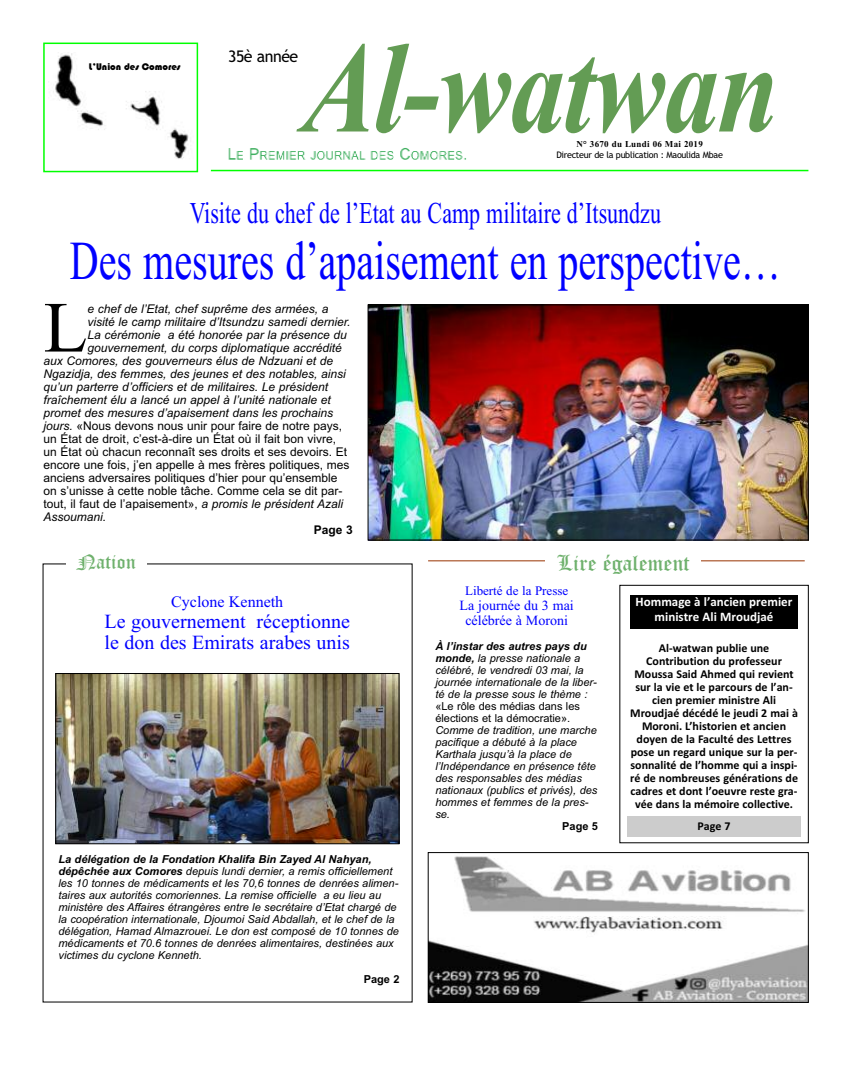
<style>
.page{position:relative;width:851px;height:1078px;background:#fff}
.page>*{position:absolute;margin:0;border:0;box-sizing:border-box;transform-origin:0 0}
.t1{font:italic 700 129.5px "Times New Roman";letter-spacing:-.015em;color:#639c54;scale:.85 1}
.t2{font:71.9px "Times New Roman";color:#000}
.t3{font:54.8px "Times New Roman";color:#00f;scale:.73 1}
.t4{font:30.1px "Times New Roman";color:#00f;scale:.73 1}
.t5{font:22px "Old English Text";color:#6fb16d}
.t6{font:20px/21px "Times New Roman";color:#00f}
.t7{font:20px "Old English Text";color:#6fb16d}
.t8{font:16px "Times New Roman";color:#00f}
.t9{font:16px "Trebuchet MS";letter-spacing:-.03em;color:#000}
.t10{font:14px/15px "Times New Roman";color:#00f;text-align:center}
.t11{font:700 13px/15.6px "Calibri";color:#fff;text-align:center}
.t12{font:13px "Times New Roman";color:#00f}
.t13{font:italic 12px "Arial";color:#000}
.t14{font:700 12px/13px "Calibri";color:#000;text-align:center}
.t15{font:12px "Arial";color:#000}
.t16{font:700 12px "Arial";color:#000}
.t17{font:italic 11px/12px "Arial";color:#000}
.t18{font:11px/12px "Arial";color:#000}
.t19{font:700 11px "Arial";color:#000}
.t20{font:10px "Bauhaus 93";color:#000}
.t21{font:9px "Trebuchet MS";letter-spacing:-.03em;color:#000}
.t22{font:700 9px "Times New Roman";letter-spacing:.03em;color:#000}
.s1{font-style:italic}
.s2{font-weight:700}
</style>
<div class="page">
<img style="left:228px;top:147px;width:239px;height:13px">
<img style="left:53px;top:53px;width:138px;height:106px">
<div style="left:43px;top:43px;width:155px;height:129px;border:2px solid #0f0"></div>
<hr style="left:211px;top:170px;width:597px;height:1px;background:#0f0">
<img style="left:370px;top:307px;width:436px;height:231px">
<div style="left:368px;top:305px;width:440px;height:235px;border:1px solid #000"></div>
<img style="left:58px;top:675px;width:339px;height:166px">
<div style="left:56px;top:673px;width:343px;height:170px;border:1px solid #000"></div>
<hr style="left:428px;top:560px;width:376px;height:1px;background:#983300">
<div style="left:545px;top:554px;width:156px;height:22px;background:#fff"></div>
<img style="left:430px;top:856px;width:376px;height:144px">
<div style="left:428px;top:852px;width:380px;height:150px;border:1px solid #000"></div>
<div style="left:630px;top:595px;width:167px;height:33px;background:#000"></div>
<div style="left:627px;top:816px;width:173px;height:20px;background:#ccc"></div>
<p class="t20" style="left:89px;top:61px;width:93px">L’Union des Comores</p>
<h3 class="t9" style="left:228px;top:47px;width:72px">35è année</h3>
<h1 class="t1" style="left:302px;top:11px;width:561px">Al-watwan</h1>
<p class="t21" style="left:556px;top:150px;width:168px">Directeur de la publication : Maoulida Mbae</p>
<p class="t22" style="left:576px;top:138px;width:128px">N° 3670 du Lundi 06 Mai 2019</p>
<h3 class="t4" style="left:190px;top:195px;width:647px">Visite du chef de l’Etat au Camp militaire d’Itsundzu</h3>
<h3 class="t3" style="left:70px;top:228px;width:975px">Des mesures d’apaisement en perspective…</h3>
<h2 class="t2" style="left:44px;top:284px;width:45px">L</h2>
<p class="t13" style="left:87px;top:301px;width:242px">e chef de l’Etat, chef suprême des armées, a</p>
<p class="t13" style="left:87px;top:314px;width:264px">visité le camp militaire d’Itsundzu samedi dernier.</p>
<p class="t13" style="left:87px;top:327px;width:261px">La cérémonie a été honorée par la présence du</p>
<p class="t13" style="left:87px;top:340px;width:256px">gouvernement, du corps diplomatique accrédité</p>
<p class="t13" style="left:44px;top:353px;width:291px">aux Comores, des gouverneurs élus de Ndzuani et de</p>
<p class="t13" style="left:44px;top:366px;width:304px">Ngazidja, des femmes, des jeunes et des notables, ainsi</p>
<p class="t13" style="left:44px;top:379px;width:286px">qu’un parterre d’officiers et de militaires. Le président</p>
<p class="t13" style="left:44px;top:392px;width:289px">fraîchement élu a lancé un appel à l’unité nationale et</p>
<p class="t13" style="left:44px;top:405px;width:291px">promet des mesures d’apaisement dans les prochains</p>
<p class="t15" style="left:44px;top:418px;width:300px"><span class="s1">jours.</span> «Nous devons nous unir pour faire de notre pays,</p>
<p class="t15" style="left:44px;top:431px;width:294px">un État de droit, c’est-à-dire un État où il fait bon vivre,</p>
<p class="t15" style="left:44px;top:444px;width:305px">un État où chacun reconnaît ses droits et ses devoirs. Et</p>
<p class="t15" style="left:44px;top:457px;width:307px">encore une fois, j’en appelle à mes frères politiques, mes</p>
<p class="t15" style="left:44px;top:470px;width:295px">anciens adversaires politiques d’hier pour qu’ensemble</p>
<p class="t15" style="left:44px;top:483px;width:300px">on s’unisse à cette noble tâche. Comme cela se dit par-</p>
<p class="t15" style="left:44px;top:496px;width:301px">tout, il faut de l’apaisement», <span class="s1">a promis le président Azali</span></p>
<p class="t13" style="left:44px;top:509px;width:64px">Assoumani.</p>
<p class="t16" style="left:313px;top:522px;width:41px">Page 3</p>
<h3 class="t7" style="left:76px;top:550px;width:61px">Nation</h3>
<h3 class="t5" style="left:557px;top:550px;width:134px">Lire également</h3>
<h3 class="t8" style="left:171px;top:592px;width:113px">Cyclone Kenneth</h3>
<h3 class="t6" style="left:104px;top:610px;width:247px">Le gouvernement réceptionne le don des Emirats arabes unis</h3>
<p class="t17" style="left:58px;top:852px;width:342px"><span class="s2">La délégation de la Fondation Khalifa Bin Zayed Al Nahyan, dépêchée aux Comores</span> depuis lundi dernier, a remis officiellement les 10 tonnes de médicaments et les 70,6 tonnes de denrées alimen&shy;taires aux autorités comoriennes. La remise officielle a eu lieu au ministère des Affaires étrangères entre le secrétaire d’Etat chargé de la coopération internationale, Djoumoi Said Abdallah, et le chef de la délégation, Hamad Almazrouei. Le don est composé de 10 tonnes de médicaments et 70.6 tonnes de denrées alimentaires, destinées aux victimes du cyclone Kenneth.</p>
<p class="t19" style="left:364px;top:972px;width:37px">Page 2</p>
<p class="t12" style="left:465px;top:583px;width:105px">Liberté de la Presse</p>
<p class="t10" style="left:459px;top:597px;width:116px">La journée du 3 mai célébrée à Moroni</p>
<p class="t17" style="left:435px;top:639px;width:162px"><span class="s2">À l’instar des autres pays du monde,</span> la presse nationale a célébré, le vendredi 03 mai, la journée internationale de la liber&shy;té de la presse sous le thème :</p>
<p class="t18" style="left:435px;top:699px;width:146px">«Le rôle des médias dans les élections et la démocratie».</p>
<p class="t17" style="left:435px;top:723px;width:164px">Comme de tradition, une marche pacifique a débuté à la place<br>Karthala jusqu’à la place de l’Indépendance en présence tête des responsables des médias nationaux (publics et privés), des hommes et femmes de la pres&shy;se.</p>
<p class="t19" style="left:562px;top:819px;width:37px">Page 5</p>
<p class="t11" style="left:635px;top:593px;width:158px">Hommage à l’ancien premier ministre Ali Mroudjaé</p>
<p class="t14" style="left:630px;top:640px;width:169px">Al-watwan publie une<br>Contribution du professeur<br>Moussa Said Ahmed qui revient sur la vie et le parcours de l’an&shy;cien premier ministre Ali<br>Mroudjaé décédé le jeudi 2 mai à<br>Moroni. L’historien et ancien doyen de la Faculté des Lettres pose un regard unique sur la per&shy;sonnalité de l’homme qui a inspi&shy;ré de nombreuses générations de cadres et dont l’oeuvre reste gra&shy;vée dans la mémoire collective.</p>
<p class="t14" style="left:697px;top:818px;width:35px">Page 7</p>
</div>
